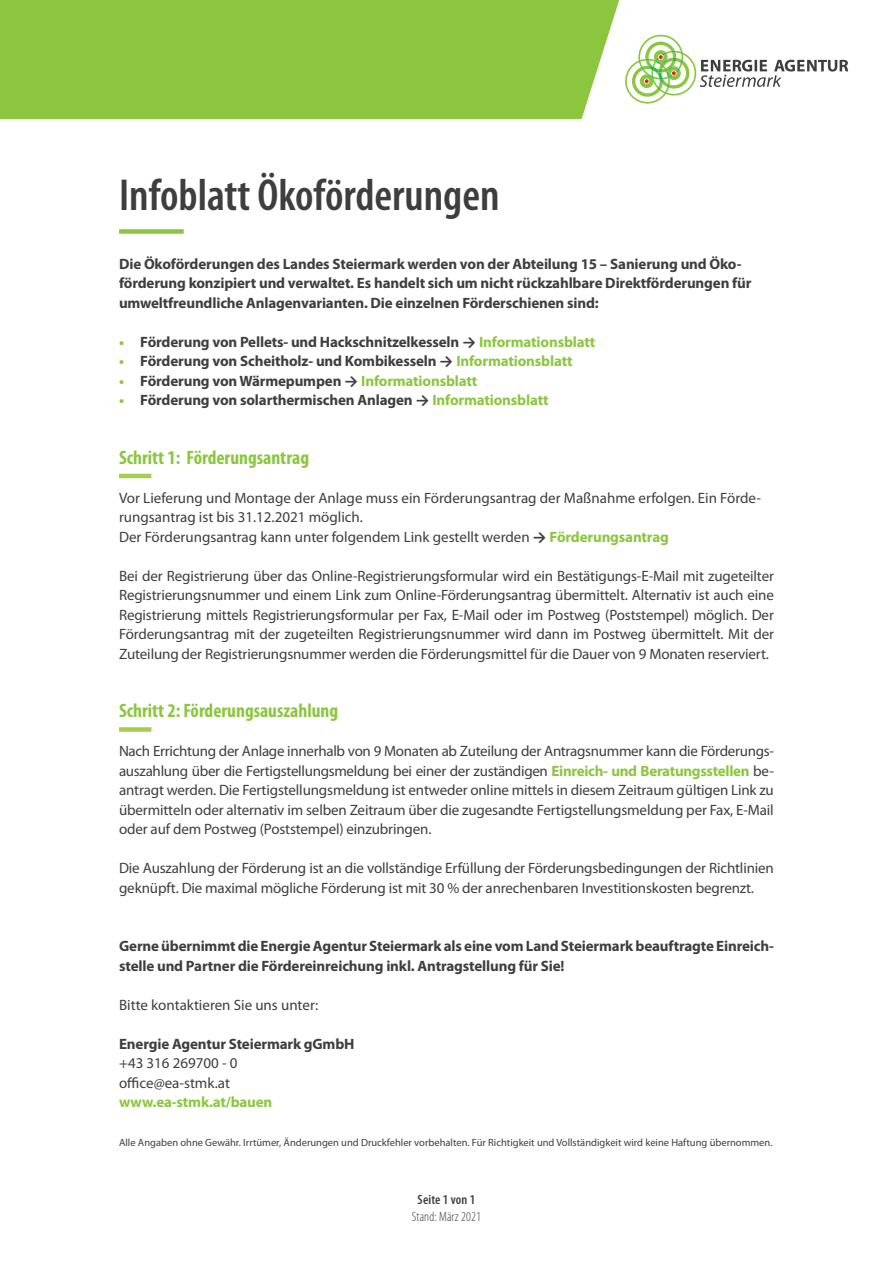
<style>
.page{position:relative;width:893px;height:1263px;background:#fff}
.page>*{position:absolute;margin:0;border:0;box-sizing:border-box;transform-origin:0 0}
.t1{font:600 condensed 45px "Myriad Pro";color:#3e3e3f}
.t2{font:700 condensed 19.5px "Myriad Pro";color:#8bc63e}
.t3{font:15px/19.5px "Myriad Pro";letter-spacing:-.01em;color:#3e3e3f}
.t4{font:700 15px/19.5px "Myriad Pro";letter-spacing:-.01em;color:#3e3e3f}
.t5{font:700 15px "Myriad Pro";letter-spacing:-.01em;color:#8bc63e}
.t6{font:300 condensed 13.5px "Myriad Pro";letter-spacing:.01em;color:#3e3e3f}
.t7{font:600 condensed 13.5px "Myriad Pro";letter-spacing:.01em;color:#3e3e3f}
.t8{font:10.5px "Myriad Pro";color:#3e3e3f}
.s1{color:#8bc63e}
.s2{font-family:"Calibri"}
.s3{font-family:"Calibri";font-weight:700}
.s4{font-weight:700;color:#8bc63e}
</style>
<div class="page">
<hr style="left:119px;top:474px;width:32px;height:4px;background:#a4ce4c">
<div style="left:119px;top:727px;width:32px;height:5px;background:#a4ce4c"></div>
<div style="left:119px;top:229px;width:65px;height:5px;background:#8bc63e"></div>
<svg style="left:625px;top:35px;width:223px;height:69px"></svg>
<div style="left:0;top:0;width:620px;height:119px;background:#8bc63e"></div>
<h1 class="t1" style="left:119px;top:170px;width:382px">Infoblatt Ökoförderungen</h1>
<p class="t4" style="left:119px;top:254px;width:634px">Die Ökoförderungen des Landes Steiermark werden von der Abteilung 15 – Sanierung und Öko&shy;förderung konzipiert und verwaltet. Es handelt sich um nicht rückzahlbare Direktförderungen für umweltfreundliche Anlagenvarianten. Die einzelnen Förderschienen sind:</p>
<p class="t4" style="left:119px;top:332px;width:478px"><span class="s1">•</span> Förderung von Pellets- und Hackschnitzelkesseln <span class="s2">→</span> <span class="s1">Informationsblatt</span></p>
<p class="t4" style="left:119px;top:351px;width:455px"><span class="s1">•</span> Förderung von Scheitholz- und Kombikesseln <span class="s2">→</span> <span class="s1">Informationsblatt</span></p>
<p class="t4" style="left:119px;top:371px;width:360px"><span class="s1">•</span> Förderung von Wärmepumpen <span class="s2">→</span> <span class="s1">Informationsblatt</span></p>
<p class="t4" style="left:119px;top:390px;width:431px"><span class="s1">•</span> Förderung von solarthermischen Anlagen <span class="s2">→</span> <span class="s1">Informationsblatt</span></p>
<h2 class="t2" style="left:119px;top:446px;width:191px">Schritt 1: Förderungsantrag</h2>
<p class="t3" style="left:119px;top:488px;width:644px">Vor Lieferung und Montage der Anlage muss ein Förderungsantrag der Maßnahme erfolgen. Ein Förde&shy;rungsantrag ist bis 31.12.2021 möglich.<br>Der Förderungsantrag kann unter folgendem Link gestellt werden <span class="s3">→</span> <span class="s4">Förderungsantrag</span></p>
<p class="t3" style="left:119px;top:566px;width:656px;text-align:justify">Bei der Registrierung über das Online-Registrierungsformular wird ein Bestätigungs-E-Mail mit zugeteilter Registrierungsnummer und einem Link zum Online-Förderungsantrag übermittelt. Alternativ ist auch eine Registrierung mittels Registrierungsformular per Fax, E-Mail oder im Postweg (Poststempel) möglich. Der Förderungsantrag mit der zugeteilten Registrierungsnummer wird dann im Postweg übermittelt. Mit der Zuteilung der Registrierungsnummer werden die Förderungsmittel für die Dauer von 9 Monaten reserviert.</p>
<h2 class="t2" style="left:119px;top:700px;width:221px">Schritt 2: Förderungsauszahlung</h2>
<p class="t3" style="left:119px;top:742px;width:656px;text-align:justify">Nach Errichtung der Anlage innerhalb von 9 Monaten ab Zuteilung der Antragsnummer kann die Förderungs&shy;auszahlung über die Fertigstellungsmeldung bei einer der zuständigen <span class="s4">Einreich- und Beratungsstellen</span> be&shy;antragt werden. Die Fertigstellungsmeldung ist entweder online mittels in diesem Zeitraum gültigen Link zu übermitteln oder alternativ im selben Zeitraum über die zugesandte Fertigstellungsmeldung per Fax, E-Mail oder auf dem Postweg (Poststempel) einzubringen.</p>
<p class="t3" style="left:119px;top:859px;width:656px">Die Auszahlung der Förderung ist an die vollständige Erfüllung der Förderungsbedingungen der Richtlinien geknüpft. Die maximal mögliche Förderung ist mit 30 % der anrechenbaren Investitionskosten begrenzt.</p>
<p class="t4" style="left:119px;top:936px;width:656px">Gerne übernimmt die Energie Agentur Steiermark als eine vom Land Steiermark beauftragte Einreich&shy;stelle und Partner die Fördereinreichung inkl. Antragstellung für Sie!</p>
<p class="t3" style="left:119px;top:995px;width:201px">Bitte kontaktieren Sie uns unter:</p>
<p class="t4" style="left:119px;top:1034px;width:237px">Energie Agentur Steiermark gGmbH</p>
<p class="t3" style="left:119px;top:1054px;width:120px">+43 316 269700 - 0 office@ea-stmk.at</p>
<p class="t5" style="left:119px;top:1094px;width:155px">www.ea-stmk.at/bauen</p>
<p class="t8" style="left:119px;top:1137px;width:655px">Alle Angaben ohne Gewähr. Irrtümer, Änderungen und Druckfehler vorbehalten. Für Richtigkeit und Vollständigkeit wird keine Haftung übernommen.</p>
<p class="t7" style="left:418px;top:1192px;width:59px">Seite 1 von 1</p>
<p class="t6" style="left:412px;top:1209px;width:71px">Stand: März 2021</p>
</div>
